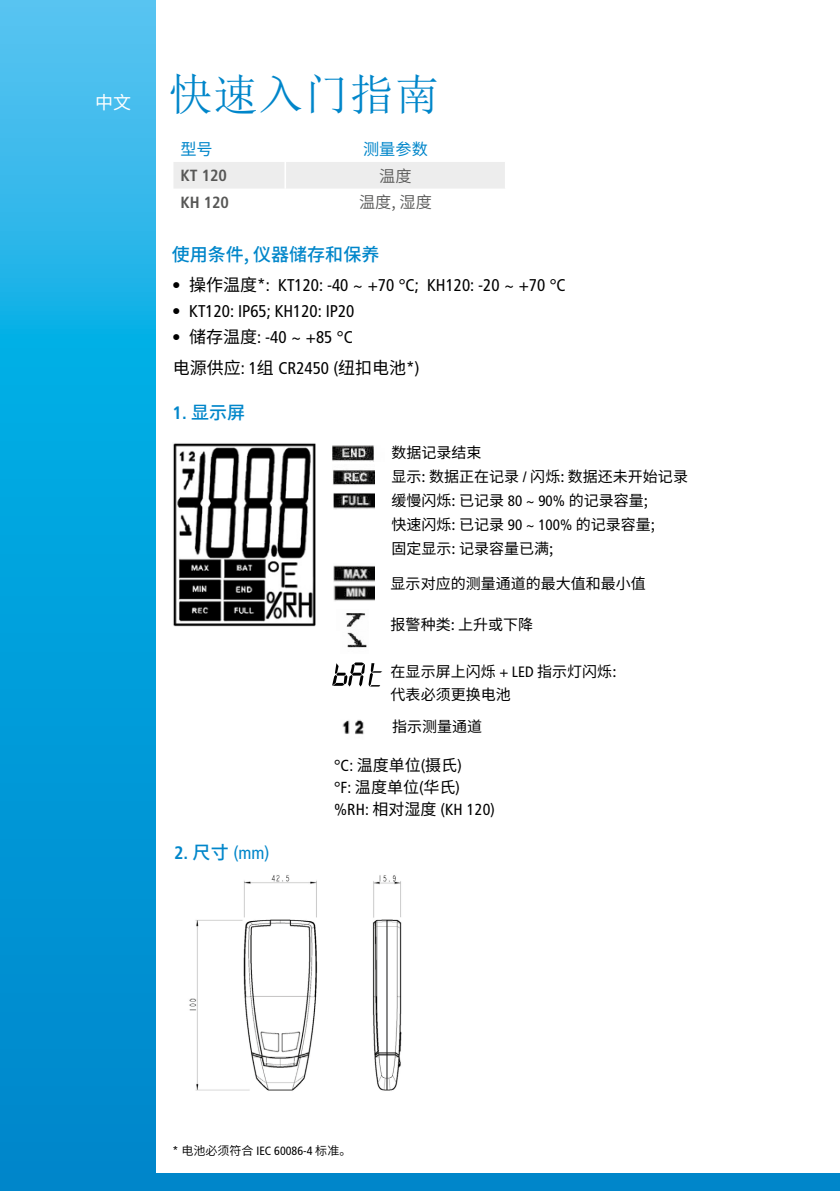
<style>
.page{position:relative;width:840px;height:1191px;background:#fff}
.page>*{position:absolute;margin:0;border:0;box-sizing:border-box;transform-origin:0 0}
.t1{font:44px "Sim Sun";letter-spacing:.03em;color:#0086ca}
.t2{font:500 18px "Source Han Sans CN";color:#0086ca}
.t3{font:condensed 18px "Frutiger LT Std";color:#0086ca}
.t4{font:18px "Source Han Sans CN";color:#fff}
.t5{font:condensed 17px/31px "Frutiger LT Std";color:#000}
.t6{font:700 condensed 16.2px "Frutiger LT Std";color:#575756}
.t7{font:16.2px "Source Han Sans CN";color:#575756}
.t8{font:16.2px "Source Han Sans CN";color:#0086ca}
.t9{font:16px/22px "Source Han Sans CN";color:#000}
.t10{font:condensed 16px "Frutiger LT Std";letter-spacing:.01em;color:#000}
.t11{font:15px/23.8px "Source Han Sans CN";color:#000}
.t12{font:condensed 12px "Frutiger LT Std";color:#000}
.s1{font-family:"Source Han Sans CN";font-stretch:normal}
.s2{font-family:"Frutiger LT Std";font-weight:700;font-stretch:condensed}
.s3{font-weight:700}
.s4{font-family:"Source Han Sans CN";font-weight:500;font-stretch:normal}
.s5{font-family:"Frutiger LT Std";font-stretch:condensed}
</style>
<div class="page">
<svg style="left:0;top:0;width:155px;height:1173px;background:#10a3dd"></svg>
<div style="left:0;top:1173px;width:839px;height:18px;background:#0086ca"></div>
<div style="left:174px;top:162px;width:330px;height:27px;background:#ededed"></div>
<hr style="left:284px;top:162px;width:2px;height:27px;background:#fff">
<img style="left:173px;top:443px;width:142px;height:184px">
<img style="left:332px;top:445px;width:42px;height:16px">
<img style="left:333px;top:470px;width:41px;height:15px">
<img style="left:333px;top:493px;width:41px;height:16px">
<img style="left:333px;top:565px;width:41px;height:36px">
<img style="left:345px;top:613px;width:21px;height:14px">
<img style="left:347px;top:632px;width:20px;height:16px">
<svg style="left:332px;top:662px;width:50px;height:24px"></svg>
<img style="left:342px;top:719px;width:22px;height:16px">
<img style="left:189px;top:875px;width:213px;height:216px">
<p class="t4" style="left:95px;top:92px;width:37px">中文</p>
<h1 class="t1" style="left:168px;top:72px;width:272px">快速入门指南</h1>
<p class="t8" style="left:180px;top:140px;width:34px">型号</p>
<p class="t8" style="left:363px;top:140px;width:66px">测量参数</p>
<p class="t6" style="left:180px;top:166px;width:48px">KT 120</p>
<p class="t7" style="left:379px;top:167px;width:34px">温度</p>
<p class="t6" style="left:180px;top:193px;width:50px">KH 120</p>
<p class="t7" style="left:359px;top:193px;width:74px">温度, 湿度</p>
<p class="t2" style="left:172px;top:245px;width:209px">使用条件, 仪器储存和保养</p>
<p class="t5" style="left:172px;top:269px;width:395px">• <span class="s1">操作温度</span>*: KT120: -40 ~ +70 °C; KH120: -20 ~ +70 °C</p>
<p class="t5" style="left:172px;top:295px;width:183px">• KT120: IP65; KH120: IP20</p>
<p class="t5" style="left:172px;top:321px;width:249px">• <span class="s1">储存温度</span>: -40 ~ +85 °C<br><span class="s1">电源供应</span>: 1<span class="s1">组</span> CR2450 (<span class="s1">纽扣电池</span>*)</p>
<p class="t2" style="left:172px;top:402px;width:74px"><span class="s2">1.</span> 显示屏</p>
<p class="t3" style="left:174px;top:842px;width:97px"><span class="s3">2.</span> <span class="s4">尺寸</span> (mm)</p>
<p class="t11" style="left:391px;top:441px;width:298px">数据记录结束<br>显示: 数据正在记录 <span class="s5">/</span> 闪烁: 数据还未开始记录缓慢闪烁: 已记录 <span class="s5">80 ~ 90%</span> 的记录容量;<br>快速闪烁: 已记录 <span class="s5">90 ~ 100%</span> 的记录容量;<br>固定显示: 记录容量已满;</p>
<p class="t11" style="left:390px;top:571px;width:257px">显示对应的测量通道的最大值和最小值</p>
<p class="t11" style="left:390px;top:613px;width:144px">报警种类: 上升或下降</p>
<p class="t11" style="left:390px;top:659px;width:227px">在显示屏上闪烁 <span class="s5">+ LED</span> 指示灯闪烁:代表必须更换电池</p>
<p class="t11" style="left:392px;top:715px;width:91px">指示测量通道</p>
<p class="t9" style="left:334px;top:754px;width:129px"><span class="s5">°C:</span> 温度单位<span class="s5">(</span>摄氏<span class="s5">) °F:</span> 温度单位<span class="s5">(</span>华氏<span class="s5">)</span></p>
<p class="t10" style="left:334px;top:800px;width:162px">%RH: <span class="s1">相对湿度</span> (KH 120)</p>
<p class="t12" style="left:172px;top:1143px;width:180px">* <span class="s1">电池必须符合</span> IEC 60086-4 <span class="s1">标准。</span></p>
</div>
